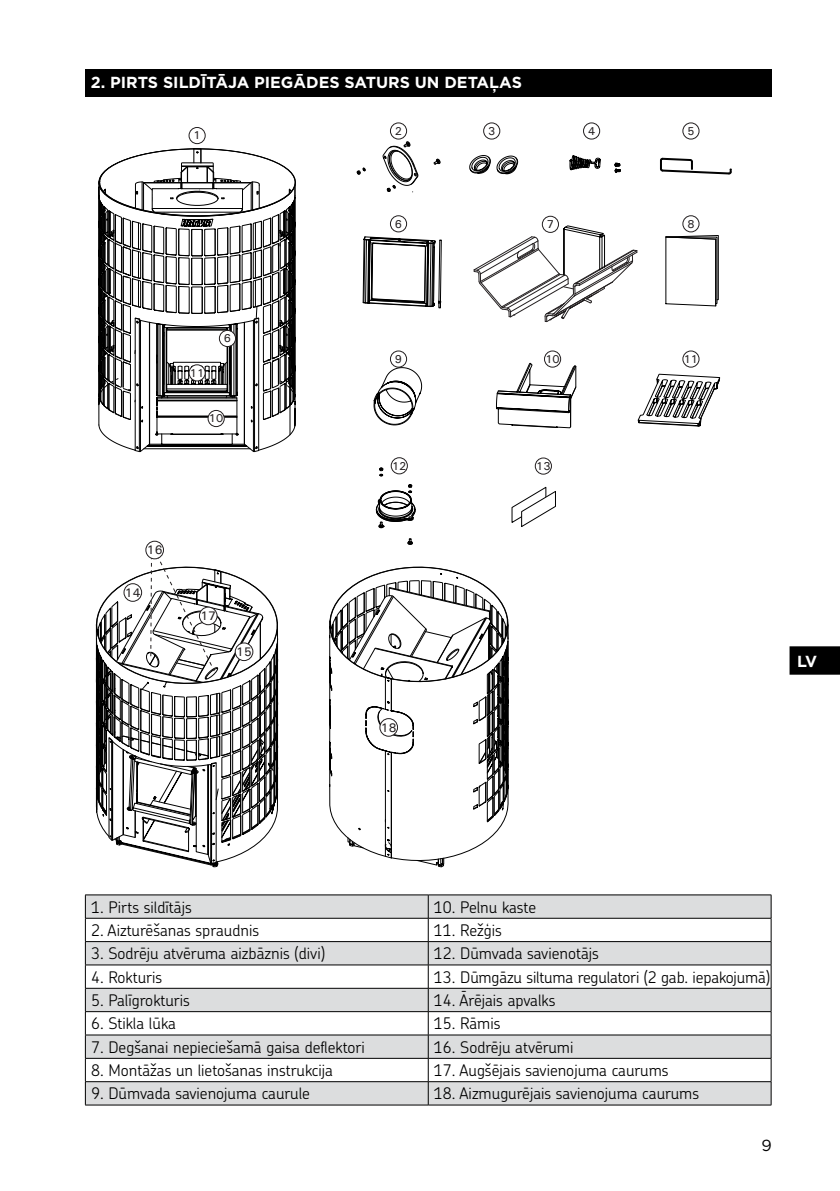
<style>
.page{position:relative;width:840px;height:1191px;background:#fff}
.page>*{position:absolute;margin:0;border:0;box-sizing:border-box;transform-origin:0 0}
.t1{font:300 16px "Chevin Pro";color:#000}
.t2{font:700 16px "Gotham";color:#fff}
.t3{font:16px "Gotham";color:#000}
.t4{font:12.4px "Univers";color:#231f20}
.t5{font:11.4px "Univers";color:#231f20}
</style>
<div class="page">
<svg style="left:789px;top:646px;width:50px;height:28px"></svg>
<div style="left:85px;top:69px;width:686px;height:28px;background:#000"></div>
<svg style="left:86px;top:895px;width:684px;height:209px;fill:#dcddde"></svg>
<hr style="left:85px;top:894px;width:343px;height:1px;background:#000">
<hr style="left:428px;top:894px;width:343px;height:1px;background:#000">
<hr style="left:85px;top:918px;width:343px;height:1px;background:#000">
<hr style="left:428px;top:918px;width:343px;height:1px;background:#000">
<hr style="left:85px;top:941px;width:343px;height:1px;background:#000">
<hr style="left:428px;top:941px;width:343px;height:1px;background:#000">
<hr style="left:85px;top:964px;width:343px;height:1px;background:#000">
<hr style="left:428px;top:964px;width:343px;height:1px;background:#000">
<hr style="left:85px;top:988px;width:343px;height:1px;background:#000">
<hr style="left:428px;top:988px;width:343px;height:1px;background:#000">
<hr style="left:85px;top:1011px;width:343px;height:1px;background:#000">
<hr style="left:428px;top:1011px;width:343px;height:1px;background:#000">
<hr style="left:85px;top:1034px;width:343px;height:1px;background:#000">
<hr style="left:428px;top:1034px;width:343px;height:1px;background:#000">
<hr style="left:85px;top:1058px;width:343px;height:1px;background:#000">
<hr style="left:428px;top:1058px;width:343px;height:1px;background:#000">
<hr style="left:85px;top:1081px;width:343px;height:1px;background:#000">
<svg style="left:85px;top:895px;width:1px;height:209px"></svg>
<hr style="left:428px;top:1081px;width:343px;height:1px;background:#000">
<svg style="left:427px;top:895px;width:1px;height:209px"></svg>
<svg style="left:770px;top:895px;width:1px;height:209px"></svg>
<hr style="left:85px;top:1104px;width:343px;height:1px;background:#000">
<hr style="left:428px;top:1104px;width:343px;height:1px;background:#000">
<svg style="left:475px;top:155px;width:126px;height:951px"></svg>
<svg style="left:614px;top:162px;width:6px;height:11px"></svg>
<svg style="left:660px;top:157px;width:72px;height:18px"></svg>
<div style="left:682px;top:123px;width:17px;height:16px;border:1px solid #231f20;border-radius:50%"></div>
<div style="left:390px;top:123px;width:16px;height:16px;border:1px solid #231f20;border-radius:50%"></div>
<svg style="left:483px;top:122px;width:17px;height:18px"></svg>
<svg style="left:496px;top:155px;width:22px;height:19px"></svg>
<svg style="left:469px;top:155px;width:21px;height:19px"></svg>
<div style="left:544px;top:351px;width:16px;height:16px;background:#fff;border-radius:50%"></div>
<div style="left:544px;top:351px;width:16px;height:16px;border:1px solid #231f20;border-radius:50%"></div>
<svg style="left:637px;top:373px;width:83px;height:54px"></svg>
<div style="left:542px;top:216px;width:16px;height:16px;background:#fff;border-radius:50%"></div>
<div style="left:541px;top:216px;width:17px;height:17px;border:1px solid #231f20;border-radius:50%"></div>
<svg style="left:665px;top:235px;width:53px;height:72px"></svg>
<div style="left:682px;top:215px;width:17px;height:17px;border:1px solid #231f20;border-radius:50%"></div>
<svg style="left:495px;top:363px;width:81px;height:65px"></svg>
<svg style="left:583px;top:122px;width:17px;height:18px"></svg>
<div style="left:682px;top:351px;width:17px;height:16px;border:1px solid #231f20;border-radius:50%"></div>
<div style="left:189px;top:127px;width:16px;height:17px;border:1px solid #231f20;border-radius:50%"></div>
<svg style="left:473px;top:225px;width:164px;height:97px"></svg>
<svg style="left:356px;top:141px;width:85px;height:284px"></svg>
<svg style="left:511px;top:486px;width:45px;height:41px"></svg>
<svg style="left:407px;top:538px;width:6px;height:7px"></svg>
<svg style="left:375px;top:484px;width:40px;height:44px"></svg>
<svg style="left:379px;top:467px;width:4px;height:9px"></svg>
<div style="left:390px;top:457px;width:17px;height:17px;border:1px solid #231f20;border-radius:50%"></div>
<div style="left:535px;top:458px;width:16px;height:16px;background:#fff;border-radius:50%"></div>
<div style="left:534px;top:458px;width:17px;height:16px;border:1px solid #231f20;border-radius:50%"></div>
<svg style="left:98px;top:148px;width:198px;height:304px"></svg>
<svg style="left:329px;top:566px;width:179px;height:244px"></svg>
<svg style="left:330px;top:573px;width:178px;height:294px"></svg>
<div style="left:379px;top:718px;width:18px;height:18px;background:#fff;border-radius:50%"></div>
<div style="left:379px;top:718px;width:18px;height:18px;border:1px solid #231f20;border-radius:50%"></div>
<svg style="left:96px;top:540px;width:183px;height:328px"></svg>
<p class="t2" style="left:91px;top:72px;width:432px">2. PIRTS SILDĪTĀJA PIEGĀDES SATURS UN DETAĻAS</p>
<p class="t5" style="left:193px;top:128px;width:9px">1</p>
<p class="t5" style="left:394px;top:124px;width:9px">2</p>
<p class="t5" style="left:488px;top:124px;width:9px">3</p>
<p class="t5" style="left:587px;top:124px;width:9px">4</p>
<p class="t5" style="left:687px;top:124px;width:9px">5</p>
<p class="t5" style="left:190px;top:366px;width:16px">11</p>
<p class="t5" style="left:224px;top:331px;width:9px">6</p>
<p class="t5" style="left:209px;top:411px;width:16px">10</p>
<p class="t4" style="left:147px;top:542px;width:17px">16</p>
<p class="t4" style="left:125px;top:585px;width:17px">14</p>
<p class="t4" style="left:200px;top:608px;width:17px">17</p>
<p class="t4" style="left:236px;top:644px;width:17px">15</p>
<p class="t5" style="left:394px;top:217px;width:9px">6</p>
<p class="t5" style="left:546px;top:217px;width:9px">7</p>
<p class="t5" style="left:687px;top:217px;width:9px">8</p>
<p class="t5" style="left:394px;top:352px;width:9px">9</p>
<p class="t5" style="left:545px;top:352px;width:16px">10</p>
<p class="t5" style="left:392px;top:459px;width:16px">12</p>
<p class="t5" style="left:536px;top:459px;width:16px">13</p>
<p class="t4" style="left:380px;top:719px;width:17px">18</p>
<p class="t5" style="left:683px;top:352px;width:16px">11</p>
<p class="t2" style="left:796px;top:650px;width:22px">LV</p>
<p class="t1" style="left:91px;top:896px;width:102px">1. Pirts sildītājs</p>
<p class="t1" style="left:433px;top:896px;width:104px">10. Pelnu kaste</p>
<p class="t1" style="left:91px;top:919px;width:169px">2. Aizturēšanas spraudnis</p>
<p class="t1" style="left:433px;top:919px;width:69px">11. Režģis</p>
<p class="t1" style="left:91px;top:942px;width:235px">3. Sodrēju atvēruma aizbāznis (divi)</p>
<p class="t1" style="left:433px;top:942px;width:166px">12. Dūmvada savienotājs</p>
<p class="t1" style="left:91px;top:966px;width:73px">4. Rokturis</p>
<p class="t1" style="left:433px;top:966px;width:337px">13. Dūmgāzu siltuma regulatori (2 gab. iepakojumā)</p>
<p class="t1" style="left:91px;top:989px;width:100px">5. Palīgrokturis</p>
<p class="t1" style="left:433px;top:989px;width:123px">14. Ārējais apvalks</p>
<p class="t1" style="left:91px;top:1012px;width:86px">6. Stikla lūka</p>
<p class="t1" style="left:433px;top:1012px;width:68px">15. Rāmis</p>
<p class="t1" style="left:91px;top:1036px;width:275px">7. Degšanai nepieciešamā gaisa deflektori</p>
<p class="t1" style="left:433px;top:1036px;width:141px">16. Sodrēju atvērumi</p>
<p class="t1" style="left:91px;top:1059px;width:243px">8. Montāžas un lietošanas instrukcija</p>
<p class="t1" style="left:433px;top:1059px;width:236px">17. Augšējais savienojuma caurums</p>
<p class="t1" style="left:91px;top:1082px;width:220px">9. Dūmvada savienojuma caurule</p>
<p class="t1" style="left:433px;top:1082px;width:266px">18. Aizmugurējais savienojuma caurums</p>
<p class="t3" style="left:761px;top:1135px;width:12px">9</p>
</div>
